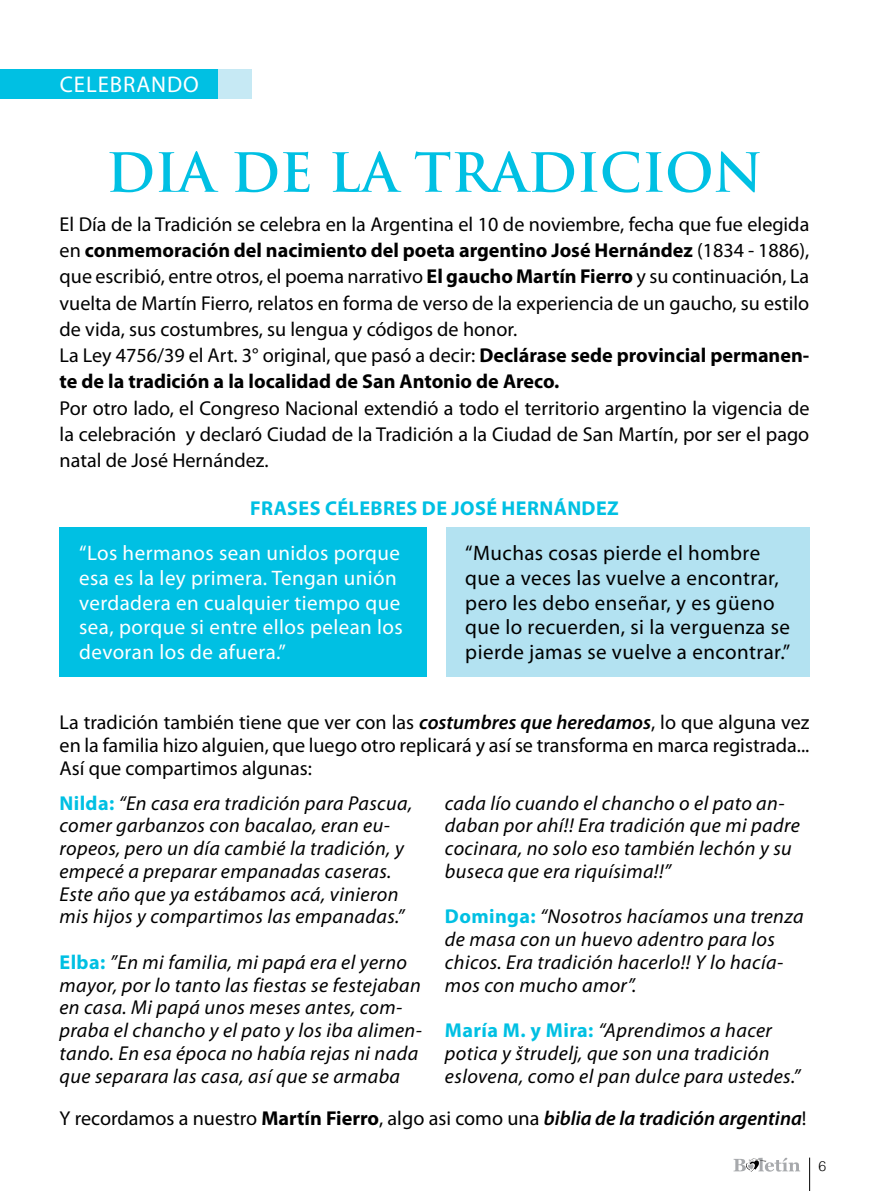
<style>
.page{position:relative;width:869px;height:1191px;background:#fff}
.page>*{position:absolute;margin:0;border:0;box-sizing:border-box;transform-origin:0 0}
.t1{font:700 52.5px "Trajan Pro";letter-spacing:-.005em;color:#00c0e3}
.t2{font:22.75px "Myriad Pro";color:#fff}
.t3{font:21px/24.5px "Myriad Pro";letter-spacing:.02em;color:#000}
.t4{font:21px/24.5px "Myriad Pro";letter-spacing:.02em;color:#fff}
.t5{font:20.12px/26.2px "Myriad Pro";color:#000;text-align:justify}
.t6{font:italic 20.12px/22.8px "Myriad Pro";letter-spacing:.02em;color:#000}
.t7{font:700 20.12px "Myriad Pro";letter-spacing:.02em;color:#00c0e3}
.t8{font:300 14px "Helvetica";color:#000}
.s1{font-weight:700}
.s2{font-weight:600;font-style:italic}
.s3{font-weight:700;font-style:normal;color:#00c0e3}
</style>
<div class="page">
<hr style="left:809px;top:1157px;width:1px;height:34px;background:#000">
<svg style="left:733px;top:1157px;width:66px;height:14px"></svg>
<div style="left:0;top:69px;width:219px;height:30px;background:#00c0e3"></div>
<div style="left:219px;top:69px;width:33px;height:30px;background:#c6e9f4"></div>
<div style="left:445px;top:527px;width:364px;height:150px;background:#b3e2f1"></div>
<div style="left:60px;top:527px;width:367px;height:150px;background:#00c0e3"></div>
<p class="t2" style="left:60px;top:71px;width:13px">CELE</p>
<p class="t2" style="left:110px;top:71px;width:29px">BRANDO</p>
<h1 class="t1" style="left:106px;top:140px;width:658px">DIA DE LA TRADICION</h1>
<p class="t5" style="left:60px;top:211px;width:751px;text-align:left">El Día de la Tradición se celebra en la Argentina el 10 de noviembre, fecha que fue elegida en <span class="s1">conmemoración del nacimiento del poeta argentino José Hernández</span> (1834 - 1886), que escribió, entre otros, el poema narrativo <span class="s1">El gaucho Martín Fierro</span> y su continuación, La vuelta de Martín Fierro, relatos en forma de verso de la experiencia de un gaucho, su estilo de vida, sus costumbres, su lengua y códigos de honor.<br>La Ley 4756/39 el Art. 3° original, que pasó a decir: <span class="s1">Declárase sede provincial permanen&shy;te de la tradición a la localidad de San Antonio de Areco.</span></p>
<p class="t5" style="left:60px;top:394px;width:751px">Por otro lado, el Congreso Nacional extendió a todo el territorio argentino la vigencia de la celebración y declaró Ciudad de la Tradición a la Ciudad de San Martín, por ser el pago natal de José Hernández.</p>
<p class="t7" style="left:250px;top:497px;width:36px">Frases</p>
<p class="t7" style="left:325px;top:497px;width:256px">Célebres de José Hernánde</p>
<p class="t7" style="left:607px;top:497px;width:13px">z</p>
<p class="t4" style="left:79px;top:541px;width:325px">“Los hermanos sean unidos porque esa es la ley primera. Tengan unión verdadera en cualquier tiempo que sea, porque si entre ellos pelean los devoran los de afuera.”</p>
<p class="t3" style="left:465px;top:541px;width:326px">“Muchas cosas pierde el hombre que a veces las vuelve a encontrar, pero les debo enseñar, y es güeno que lo recuerden, si la verguenza se pierde jamas se vuelve a encontrar.”</p>
<p class="t5" style="left:60px;top:711px;width:751px;line-height:22.8px">La tradición también tiene que ver con las <span class="s2">costumbres que heredamos</span>, lo que alguna vez en la familia hizo alguien, que luego otro replicará y así se transforma en marca registrada...<br>Así que compartimos algunas:</p>
<p class="t6" style="left:59px;top:792px;width:354px"><span class="s3">Nilda:</span> “En casa era tradición para Pascua, comer garbanzos con bacalao, eran eu&shy;ropeos, pero un día cambié la tradición, y empecé a preparar empanadas caseras.<br>Este año que ya estábamos acá, vinieron mis hijos y compartimos las empanadas.”</p>
<p class="t6" style="left:59px;top:951px;width:364px"><span class="s3">Elba:</span> ”En mi familia, mi papá era el yerno mayor, por lo tanto las fiestas se festejaban en casa. Mi papá unos meses antes, com&shy;praba el chancho y el pato y los iba alimen&shy;tando. En esa época no había rejas ni nada que separara las casa, así que se armaba</p>
<p class="t6" style="left:444px;top:792px;width:356px">cada lío cuando el chancho o el pato an&shy;daban por ahí!! Era tradición que mi padre cocinara, no solo eso también lechón y su buseca que era riquísima!!”</p>
<p class="t6" style="left:444px;top:905px;width:360px"><span class="s3">Dominga:</span> “Nosotros hacíamos una trenza de masa con un huevo adentro para los chicos. Era tradición hacerlo!! Y lo hacía&shy;mos con mucho amor”.</p>
<p class="t6" style="left:444px;top:1019px;width:357px"><span class="s3">María M. y Mira:</span> “Aprendimos a hacer potica y štrudelj, que son una tradición eslovena, como el pan dulce para ustedes.”</p>
<p class="t5" style="left:60px;top:1104px;width:748px">Y recordamos a nuestro <span class="s1">Martín Fierro</span>, algo asi como una <span class="s2">biblia de la tradición argentina</span>!</p>
<p class="t8" style="left:818px;top:1157px;width:9px">6</p>
</div>
